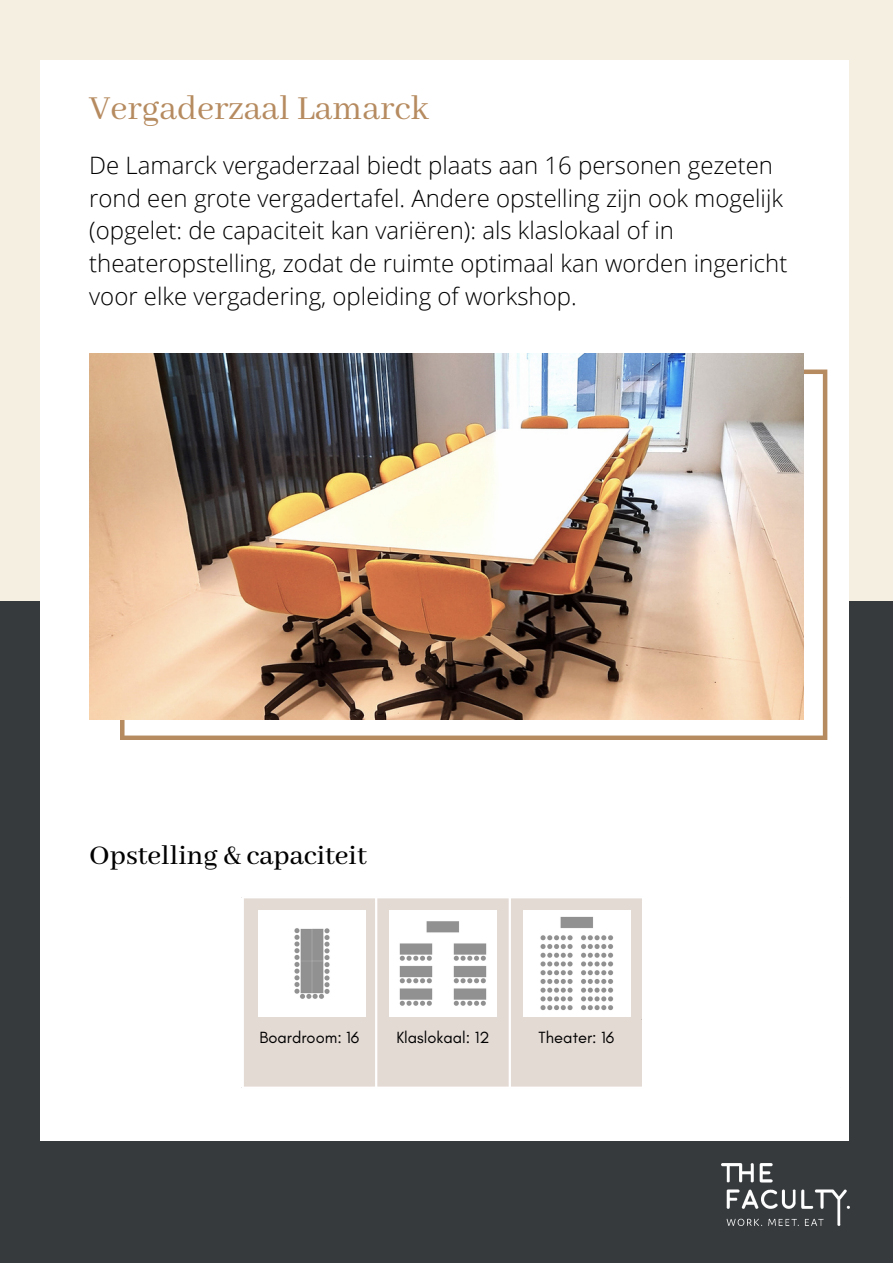
<style>
.page{position:relative;width:893px;height:1264px;background:#fff}
.page>*{position:absolute;margin:0;border:0;box-sizing:border-box;transform-origin:0 0}
.t1{font:37.5px "Abhaya Libre";color:#b68b60}
.t2{font:500 30px "Abhaya Libre";color:#000}
.t3{font:300 24px/32.5px "Open Sans";color:#000}
.t4{font:16.5px "Glacial Indifference";color:#000}
</style>
<div class="page">
<div style="left:0;top:0;width:892px;height:1262px;background:#f5efe1"></div>
<div style="left:0;top:601px;width:892px;height:661px;background:#363a3d"></div>
<div style="left:40px;top:60px;width:808px;height:1081px;background:#fff"></div>
<img style="left:722px;top:1163px;width:127px;height:62px">
<div style="left:244px;top:898px;width:398px;height:188px;background:#e4dad4"></div>
<hr style="left:375px;top:898px;width:2px;height:188px;background:#fff">
<hr style="left:508px;top:898px;width:3px;height:188px;background:#fff">
<img style="left:258px;top:910px;width:107px;height:106px">
<img style="left:389px;top:910px;width:107px;height:106px">
<img style="left:523px;top:910px;width:107px;height:106px">
<svg style="left:120px;top:369px;width:707px;height:371px"></svg>
<img style="left:89px;top:353px;width:714px;height:367px">
<p class="t1" style="left:89px;top:88px;width:341px">Vergaderzaal Lamarck</p>
<p class="t3" style="left:89px;top:149px;width:699px">De Lamarck vergaderzaal biedt plaats aan 16 personen gezeten rond een grote vergadertafel. Andere opstelling zijn ook mogelijk (opgelet: de capaciteit kan variëren): als klaslokaal of in theateropstelling, zodat de ruimte optimaal kan worden ingericht voor elke vergadering, opleiding of workshop.</p>
<p class="t2" style="left:89px;top:838px;width:279px">Opstelling &amp; capaciteit</p>
<p class="t4" style="left:259px;top:1027px;width:101px">Boardroom: 16</p>
<p class="t4" style="left:396px;top:1027px;width:95px">Klaslokaal: 12</p>
<p class="t4" style="left:538px;top:1027px;width:77px">Theater: 16</p>
</div>
